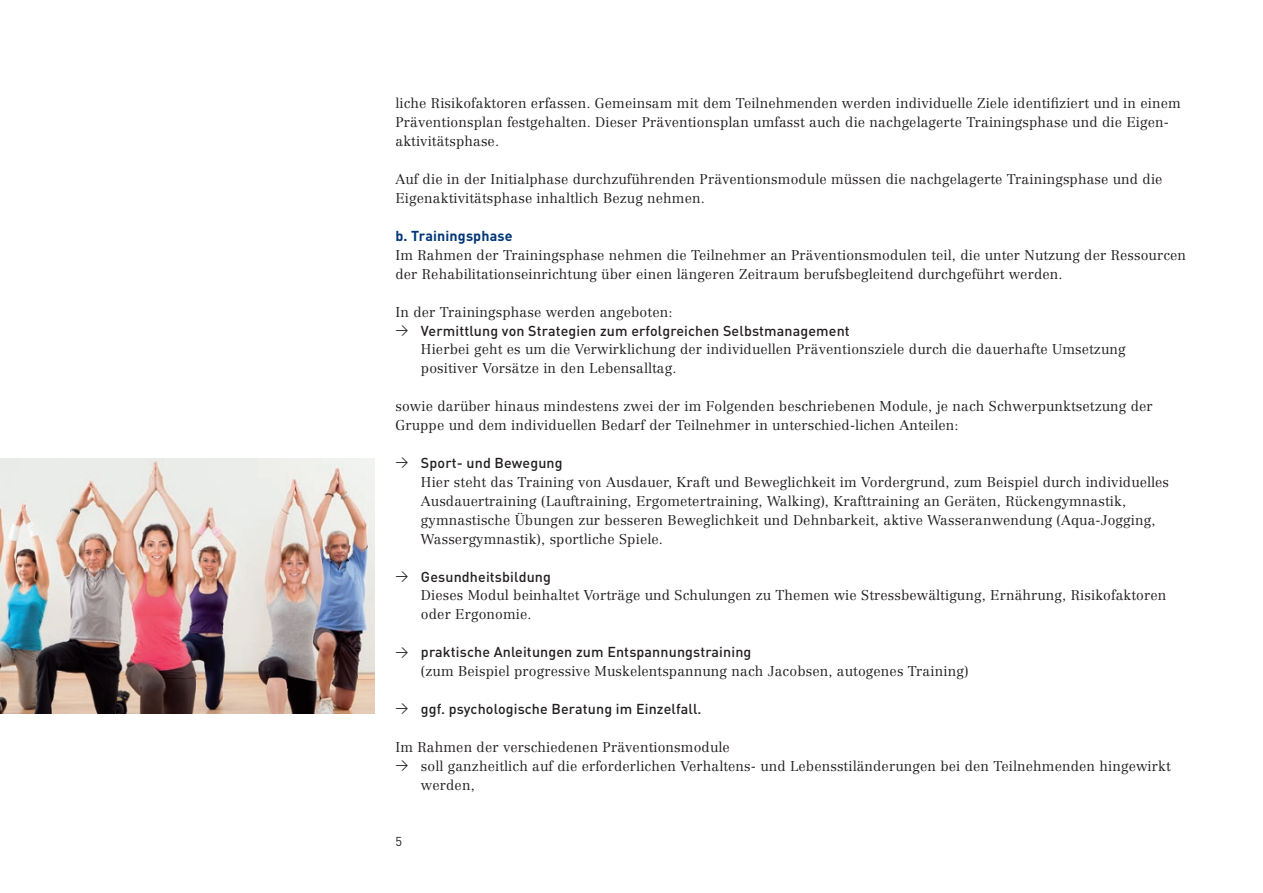
<style>
.page{position:relative;width:1263px;height:893px;background:#fff}
.page>*{position:absolute;margin:0;border:0;box-sizing:border-box;transform-origin:0 0}
.t1{font:500 14.25px "DIN Pro DR Vp";letter-spacing:.01em;color:#231f20}
.t2{font:700 14.25px "DIN Pro DR Vp";letter-spacing:.01em;color:#013778}
.t3{font:300 13.95px/18.9px "Centennial DRV";letter-spacing:.01em;color:#231f20}
.t4{font:12.75px "DIN Pro DR Vp";color:#231f20}
.s1{font-weight:400;font-size:12.75px}
.s2{font-family:"DIN Pro DR Vp";font-weight:400;font-size:12.75px}
</style>
<div class="page">
<img style="left:0;top:459px;width:374px;height:255px">
<p class="t3" style="left:395px;top:94px;width:787px">liche Risikofaktoren erfassen. Gemeinsam mit dem Teilnehmenden werden individuelle Ziele identifiziert und in einem<br>Präventionsplan festgehalten. Dieser Präventionsplan umfasst auch die nachgelagerte Trainingsphase und die Eigen&shy;aktivitätsphase.</p>
<p class="t3" style="left:395px;top:170px;width:768px">Auf die in der Initialphase durchzuführenden Präventionsmodule müssen die nachgelagerte Trainingsphase und die<br>Eigenaktivitätsphase inhaltlich Bezug nehmen.</p>
<p class="t2" style="left:395px;top:226px;width:119px">b. Trainingsphase</p>
<p class="t3" style="left:395px;top:245px;width:792px">Im Rahmen der Trainingsphase nehmen die Teilnehmer an Präventionsmodulen teil, die unter Nutzung der Ressourcen der Rehabilitationseinrichtung über einen längeren Zeitraum berufsbegleitend durchgeführt werden.</p>
<p class="t3" style="left:395px;top:302px;width:278px">In der Trainingsphase werden angeboten:</p>
<p class="t1" style="left:395px;top:321px;width:456px"><span class="s1">&gt;</span> Vermittlung von Strategien zum erfolgreichen Selbstmanagement</p>
<p class="t3" style="left:421px;top:340px;width:706px">Hierbei geht es um die Verwirklichung der individuellen Präventionsziele durch die dauerhafte Umsetzung positiver Vorsätze in den Lebensalltag.</p>
<p class="t3" style="left:395px;top:397px;width:759px">sowie darüber hinaus mindestens zwei der im Folgenden beschriebenen Module, je nach Schwerpunktsetzung der<br>Gruppe und dem individuellen Bedarf der Teilnehmer in unterschied-lichen Anteilen:</p>
<p class="t1" style="left:395px;top:454px;width:169px"><span class="s1">&gt;</span> Sport- und Bewegung</p>
<p class="t3" style="left:421px;top:472px;width:749px">Hier steht das Training von Ausdauer, Kraft und Beweglichkeit im Vordergrund, zum Beispiel durch individuelles Ausdauertraining (Lauftraining, Ergometertraining, Walking), Krafttraining an Geräten, Rückengymnastik, gymnastische Übungen zur besseren Beweglichkeit und Dehnbarkeit, aktive Wasseranwendung (Aqua-Jogging, Wassergymnastik), sportliche Spiele.</p>
<p class="t1" style="left:395px;top:567px;width:157px"><span class="s1">&gt;</span> Gesundheitsbildung</p>
<p class="t3" style="left:421px;top:586px;width:747px">Dieses Modul beinhaltet Vorträge und Schulungen zu Themen wie Stressbewältigung, Ernährung, Risikofaktoren oder Ergonomie.</p>
<p class="t1" style="left:395px;top:643px;width:357px"><span class="s1">&gt;</span> praktische Anleitungen zum Entspannungstraining</p>
<p class="t3" style="left:421px;top:662px;width:549px">(zum Beispiel progressive Muskelentspannung nach Jacobsen, autogenes Training)</p>
<p class="t1" style="left:395px;top:700px;width:308px"><span class="s1">&gt;</span> ggf. psychologische Beratung im Einzelfall.</p>
<p class="t3" style="left:395px;top:737px;width:336px">Im Rahmen der verschiedenen Präventionsmodule</p>
<p class="t3" style="left:395px;top:756px;width:777px"><span class="s2">&gt;</span> soll ganzheitlich auf die erforderlichen Verhaltens- und Lebensstiländerungen bei den Teilnehmenden hingewirkt</p>
<p class="t3" style="left:421px;top:775px;width:55px">werden,</p>
<p class="t4" style="left:395px;top:834px;width:8px">5</p>
</div>
